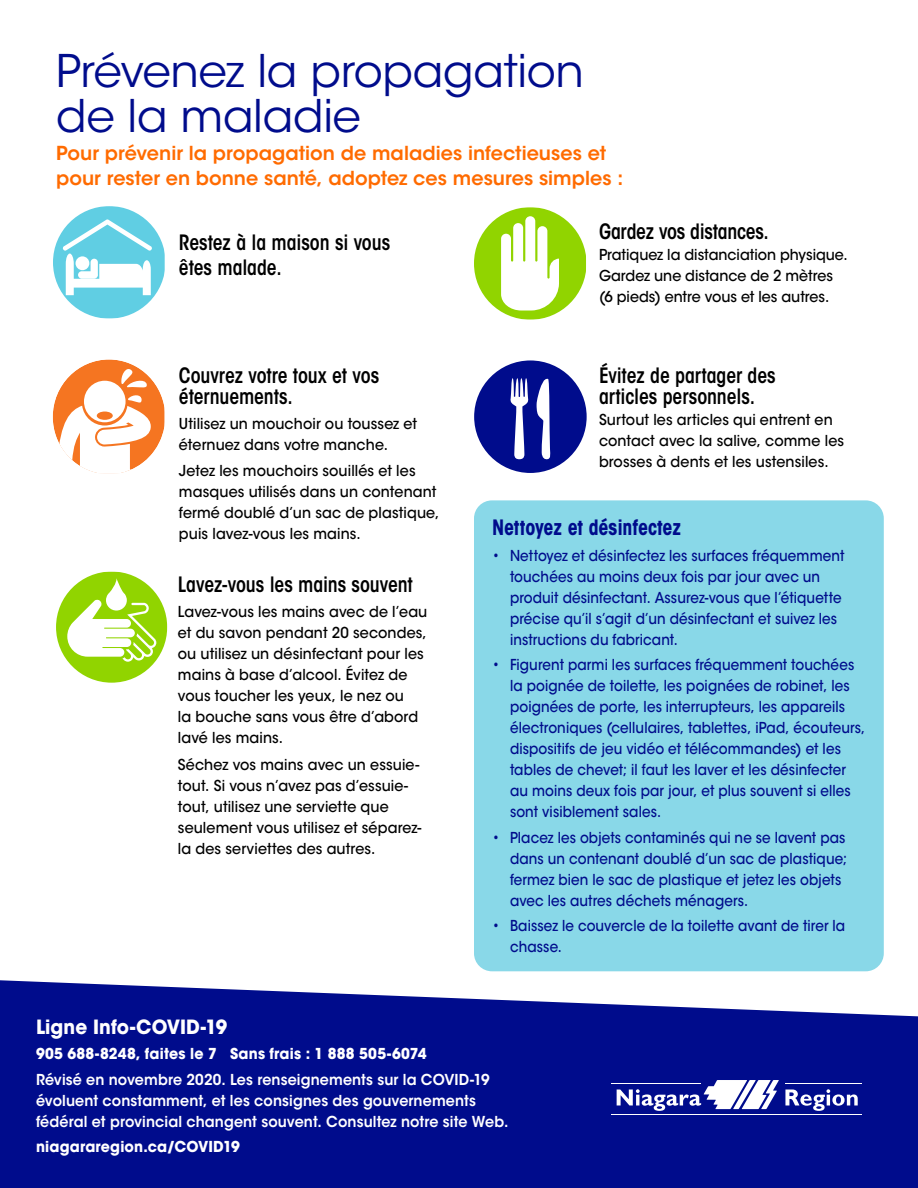
<style>
.page{position:relative;width:918px;height:1188px;background:#fff}
.page>*{position:absolute;margin:0;border:0;box-sizing:border-box;transform-origin:0 0}
.t1{font:44.7px/45.2px "ITC Avant Garde Std";letter-spacing:-.005em;color:#000c8c}
.t2{font:600 condensed 21px/21px "ITC Avant Garde Std";letter-spacing:-.005em;color:#000;scale:.95 1}
.t3{font:700 condensed 21px "ITC Avant Garde Std";letter-spacing:-.005em;color:#000c8c;scale:.95 1}
.t4{font:700 19.5px "ITC Avant Garde Std";letter-spacing:.005em;color:#fff;scale:.95 1}
.t5{font:600 19.2px/24.8px "ITC Avant Garde Std";color:#ff6b00}
.t6{font:500 15px/21px "ITC Avant Garde Std";letter-spacing:.01em;color:#000c8c;scale:.9 1}
.t7{font:500 15px/21px "ITC Avant Garde Std";letter-spacing:.005em;color:#000;scale:.95 1}
.t8{font:600 15px/21px "ITC Avant Garde Std";letter-spacing:.01em;color:#fff;scale:.95 1}
.t9{font:700 15px "ITC Avant Garde Std";letter-spacing:.015em;color:#fff;scale:.95 1}
</style>
<div class="page">
<div style="left:474px;top:500px;width:410px;height:471px;background:#89d8e8;border-radius:18px"></div>
<svg style="left:53px;top:206px;width:112px;height:113px"></svg>
<svg style="left:474px;top:207px;width:112px;height:113px"></svg>
<svg style="left:53px;top:359px;width:111px;height:114px"></svg>
<svg style="left:474px;top:360px;width:113px;height:113px"></svg>
<svg style="left:56px;top:572px;width:111px;height:111px"></svg>
<svg style="left:0;top:980px;width:918px;height:208px;background:#172296"></svg>
<svg style="left:617px;top:1080px;width:162px;height:31px"></svg>
<svg style="left:785px;top:1089px;width:73px;height:22px"></svg>
<hr style="left:611px;top:1114px;width:251px;height:1px;background:#fff">
<hr style="left:611px;top:1083px;width:90px;height:1px;background:#fff">
<hr style="left:785px;top:1083px;width:76px;height:1px;background:#fff">
<p class="t1" style="left:56px;top:49px;width:529px">Prévenez la propagation de la maladie</p>
<p class="t5" style="left:56px;top:140px;width:569px">Pour prévenir la propagation de maladies infectieuses et pour rester en bonne santé, adoptez ces mesures simples :</p>
<p class="t2" style="left:179px;top:230px;width:224px;line-height:25.2px">Restez à la maison si vous êtes malade.</p>
<p class="t2" style="left:179px;top:364px;width:212px">Couvrez votre toux et vos éternuements.</p>
<p class="t7" style="left:179px;top:413px;width:252px">Utilisez un mouchoir ou toussez et éternuez dans votre manche.</p>
<p class="t7" style="left:179px;top:460px;width:276px">Jetez les mouchoirs souillés et les masques utilisés dans un contenant fermé doublé d’un sac de plastique, puis lavez-vous les mains.</p>
<p class="t2" style="left:178px;top:574px;width:249px">Lavez-vous les mains souvent</p>
<p class="t7" style="left:178px;top:601px;width:264px">Lavez-vous les mains avec de l’eau et du savon pendant 20 secondes, ou utilisez un désinfectant pour les mains à base d’alcool. Évitez de vous toucher les yeux, le nez ou<br>la bouche sans vous être d’abord lavé les mains.</p>
<p class="t7" style="left:178px;top:754px;width:258px">Séchez vos mains avec un essuie&shy;tout. Si vous n’avez pas d’essuie&shy;tout, utilisez une serviette que seulement vous utilisez et séparez&shy;la des serviettes des autres.</p>
<p class="t2" style="left:599px;top:220px;width:180px">Gardez vos distances.</p>
<p class="t7" style="left:599px;top:244px;width:263px">Pratiquez la distanciation physique.<br>Gardez une distance de 2 mètres (6 pieds) entre vous et les autres.</p>
<p class="t2" style="left:599px;top:364px;width:188px">Évitez de partager des articles personnels.</p>
<p class="t7" style="left:599px;top:409px;width:260px">Surtout les articles qui entrent en contact avec la salive, comme les brosses à dents et les ustensiles.</p>
<p class="t3" style="left:492px;top:514px;width:201px">Nettoyez et désinfectez</p>
<p class="t6" style="left:510px;top:545px;width:373px;text-indent:-18px">• Nettoyez et désinfectez les surfaces fréquemment touchées au moins deux fois par jour avec un produit désinfectant. Assurez-vous que l’étiquette précise qu’il s’agit d’un désinfectant et suivez les instructions du fabricant.</p>
<p class="t6" style="left:510px;top:655px;width:396px;text-indent:-18px">• Figurent parmi les surfaces fréquemment touchées la poignée de toilette, les poignées de robinet, les poignées de porte, les interrupteurs, les appareils électroniques (cellulaires, tablettes, iPad, écouteurs, dispositifs de jeu vidéo et télécommandes) et les tables de chevet; il faut les laver et les désinfecter au moins deux fois par jour, et plus souvent si elles sont visiblement sales.</p>
<p class="t6" style="left:510px;top:827px;width:376px;text-indent:-18px">• Placez les objets contaminés qui ne se lavent pas dans un contenant doublé d’un sac de plastique; fermez bien le sac de plastique et jetez les objets avec les autres déchets ménagers.</p>
<p class="t6" style="left:510px;top:916px;width:374px;text-indent:-18px">• Baissez le couvercle de la toilette avant de tirer la chasse.</p>
<p class="t4" style="left:36px;top:1014px;width:203px">Ligne Info-COVID-19</p>
<p class="t9" style="left:36px;top:1044px;width:413px">905 688-8248, faites le 7 Sans frais : 1 888 505-6074</p>
<p class="t8" style="left:36px;top:1069px;width:499px">Révisé en novembre 2020. Les renseignements sur la COVID-19 évoluent constamment, et les consignes des gouvernements fédéral et provincial changent souvent. Consultez notre site Web.</p>
<p class="t9" style="left:36px;top:1137px;width:216px">niagararegion.ca/COVID19</p>
</div>
